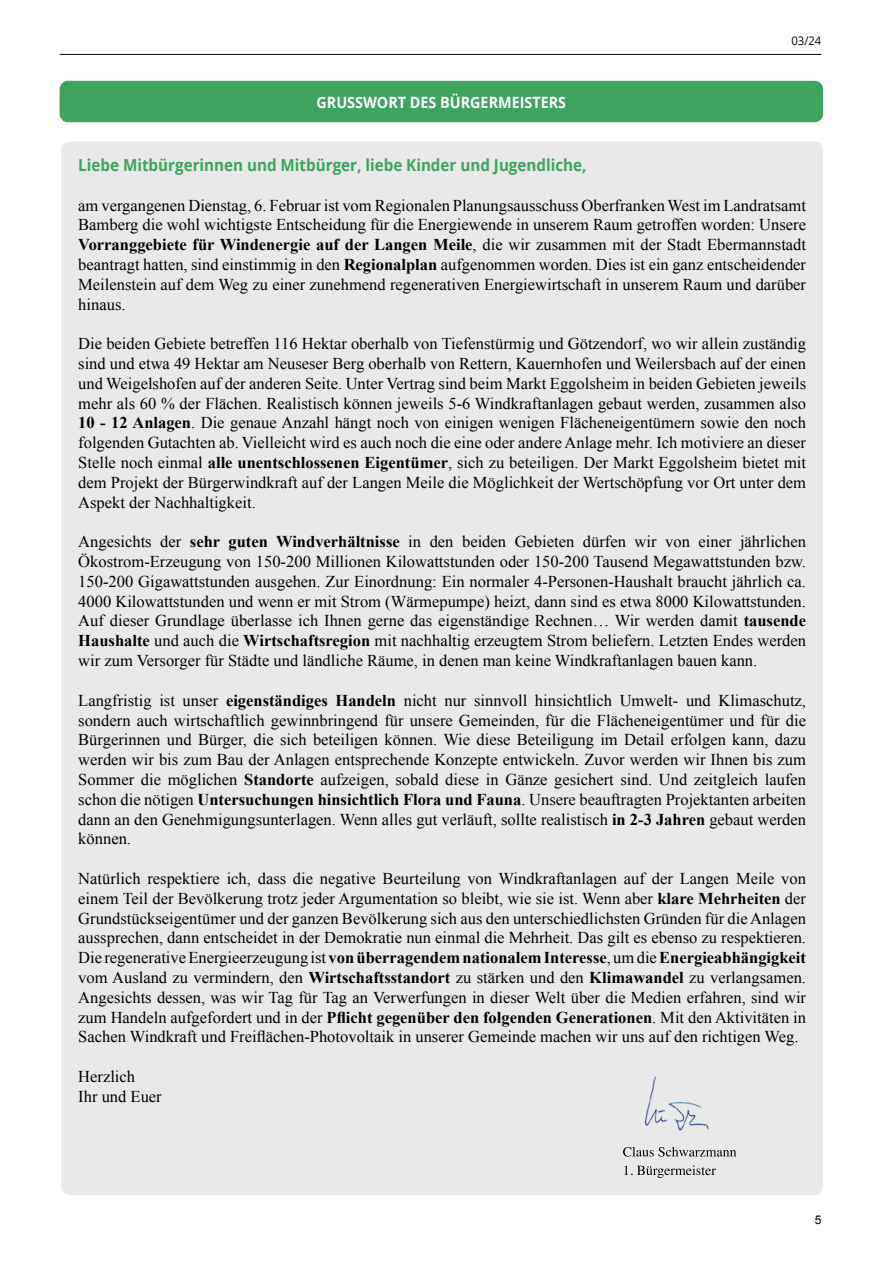
<style>
.page{position:relative;width:881px;height:1263px;background:#fff}
.page>*{position:absolute;margin:0;border:0;box-sizing:border-box;transform-origin:0 0}
.t1{font:16.5px/19.8px "Times New Roman";color:#000;text-align:justify}
.t2{font:700 16.5px "Open Sans";color:#3da35f;scale:.92 1}
.t3{font:700 15.6px "Open Sans";color:#fff;scale:.92 1}
.t4{font:12px "Open Sans";color:#000;scale:.94 1}
.t5{font:12px "Arial";color:#000}
.s1{font-weight:700}
</style>
<div class="page">
<hr style="left:60px;top:54px;width:761px;height:1px;background:#000">
<div style="left:60px;top:81px;width:762px;height:41px;background:#3da35f;border-radius:9px"></div>
<div style="left:61px;top:141px;width:761px;height:1054px;background:#e9e9e9;border-radius:9px"></div>
<img style="left:644px;top:1076px;width:65px;height:55px">
<svg style="left:624px;top:1165px;width:91px;height:13px"></svg>
<svg style="left:623px;top:1147px;width:113px;height:9px"></svg>
<p class="t3" style="left:316px;top:91px;width:273px">GRUSSWORT DES BÜRGERMEISTERS</p>
<p class="t4" style="left:791px;top:32px;width:33px">03/24</p>
<p class="t2" style="left:78px;top:153px;width:553px">Liebe Mitbürgerinnen und Mitbürger, liebe Kinder und Jugendliche,</p>
<p class="t1" style="left:78px;top:195px;width:729px">am vergangenen Dienstag, 6. Februar ist vom Regionalen Planungsausschuss Oberfranken West im Landratsamt Bamberg die wohl wichtigste Entscheidung für die Energiewende in unserem Raum getroffen worden: Unsere <span class="s1">Vorranggebiete für Windenergie auf der Langen Meile</span>, die wir zusammen mit der Stadt Ebermannstadt beantragt hatten, sind einstimmig in den <span class="s1">Regionalplan</span> aufgenommen worden. Dies ist ein ganz entscheidender Meilenstein auf dem Weg zu einer zunehmend regenerativen Energiewirtschaft in unserem Raum und darüber hinaus.</p>
<p class="t1" style="left:78px;top:334px;width:729px">Die beiden Gebiete betreffen 116 Hektar oberhalb von Tiefenstürmig und Götzendorf, wo wir allein zuständig sind und etwa 49 Hektar am Neuseser Berg oberhalb von Rettern, Kauernhofen und Weilersbach auf der einen und Weigelshofen auf der anderen Seite. Unter Vertrag sind beim Markt Eggolsheim in beiden Gebieten jeweils mehr als 60 % der Flächen. Realistisch können jeweils 5-6 Windkraftanlagen gebaut werden, zusammen also <span class="s1">10 - 12 Anlagen</span>. Die genaue Anzahl hängt noch von einigen wenigen Flächeneigentümern sowie den noch folgenden Gutachten ab. Vielleicht wird es auch noch die eine oder andere Anlage mehr. Ich motiviere an dieser Stelle noch einmal <span class="s1">alle unentschlossenen Eigentümer</span>, sich zu beteiligen. Der Markt Eggolsheim bietet mit dem Projekt der Bürgerwindkraft auf der Langen Meile die Möglichkeit der Wertschöpfung vor Ort unter dem Aspekt der Nachhaltigkeit.</p>
<p class="t1" style="left:78px;top:532px;width:729px">Angesichts der <span class="s1">sehr guten Windverhältnisse</span> in den beiden Gebieten dürfen wir von einer jährlichen Ökostrom-Erzeugung von 150-200 Millionen Kilowattstunden oder 150-200 Tausend Megawattstunden bzw.<br>150-200 Gigawattstunden ausgehen. Zur Einordnung: Ein normaler 4-Personen-Haushalt braucht jährlich ca.<br>4000 Kilowattstunden und wenn er mit Strom (Wärmepumpe) heizt, dann sind es etwa 8000 Kilowattstunden.<br>Auf dieser Grundlage überlasse ich Ihnen gerne das eigenständige Rechnen… Wir werden damit <span class="s1">tausende Haushalte</span> und auch die <span class="s1">Wirtschaftsregion</span> mit nachhaltig erzeugtem Strom beliefern. Letzten Endes werden wir zum Versorger für Städte und ländliche Räume, in denen man keine Windkraftanlagen bauen kann.</p>
<p class="t1" style="left:78px;top:690px;width:729px">Langfristig ist unser <span class="s1">eigenständiges Handeln</span> nicht nur sinnvoll hinsichtlich Umwelt- und Klimaschutz, sondern auch wirtschaftlich gewinnbringend für unsere Gemeinden, für die Flächeneigentümer und für die Bürgerinnen und Bürger, die sich beteiligen können. Wie diese Beteiligung im Detail erfolgen kann, dazu werden wir bis zum Bau der Anlagen entsprechende Konzepte entwickeln. Zuvor werden wir Ihnen bis zum Sommer die möglichen <span class="s1">Standorte</span> aufzeigen, sobald diese in Gänze gesichert sind. Und zeitgleich laufen schon die nötigen <span class="s1">Untersuchungen hinsichtlich Flora und Fauna</span>. Unsere beauftragten Projektanten arbeiten dann an den Genehmigungsunterlagen. Wenn alles gut verläuft, sollte realistisch <span class="s1">in 2-3 Jahren</span> gebaut werden können.</p>
<p class="t1" style="left:78px;top:868px;width:729px">Natürlich respektiere ich, dass die negative Beurteilung von Windkraftanlagen auf der Langen Meile von einem Teil der Bevölkerung trotz jeder Argumentation so bleibt, wie sie ist. Wenn aber <span class="s1">klare Mehrheiten</span> der Grundstückseigentümer und der ganzen Bevölkerung sich aus den unterschiedlichsten Gründen für die Anlagen aussprechen, dann entscheidet in der Demokratie nun einmal die Mehrheit. Das gilt es ebenso zu respektieren.<br>Die regenerative Energieerzeugung ist <span class="s1">von überragendem nationalem Interesse</span>, um die <span class="s1">Energieabhängigkeit </span>vom Ausland zu vermindern, den <span class="s1">Wirtschaftsstandort</span> zu stärken und den <span class="s1">Klimawandel</span> zu verlangsamen.<br>Angesichts dessen, was wir Tag für Tag an Verwerfungen in dieser Welt über die Medien erfahren, sind wir zum Handeln aufgefordert und in der <span class="s1">Pflicht gegenüber den folgenden Generationen</span>. Mit den Aktivitäten in Sachen Windkraft und Freiflächen-Photovoltaik in unserer Gemeinde machen wir uns auf den richtigen Weg.</p>
<p class="t1" style="left:78px;top:1066px;width:85px">Herzlich<br>Ihr und Euer</p>
<p class="t5" style="left:814px;top:1211px;width:8px">5</p>
</div>
